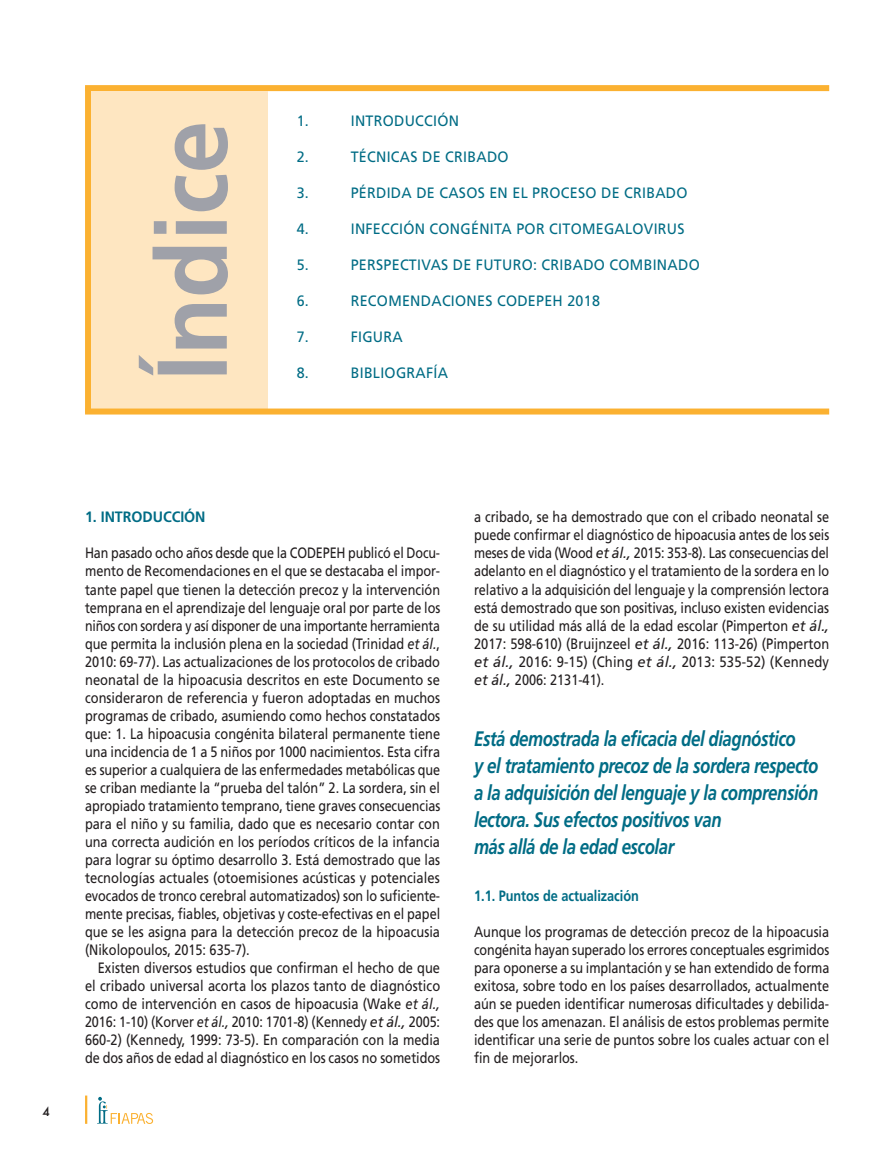
<style>
.page{position:relative;width:893px;height:1149px;background:#fff}
.page>*{position:absolute;margin:0;border:0;box-sizing:border-box;transform-origin:0 0}
.t1{font:700 99px "Frutiger LT Std";letter-spacing:-.005em;color:#9fa1a9;scale:.95 1}
.t2{font:italic 700 21px/27px "Frutiger LT Std";letter-spacing:-.025em;color:#006c85;scale:.8 1}
.t3{font:15px/18px "Frutiger LT Std";letter-spacing:-.005em;color:#231f20;text-align:justify;scale:.84 1}
.t4{font:15px/18px "Frutiger LT Std";letter-spacing:-.005em;color:#231f20;text-align:justify;scale:.85 1}
.t5{font:15px/18px "Frutiger LT Std";letter-spacing:-.005em;color:#231f20;text-align:justify;scale:.86 1}
.t6{font:15px "Frutiger LT Std";letter-spacing:.02em;color:#006c85;scale:.95 1}
.t7{font:700 15px "Frutiger LT Std";letter-spacing:-.005em;color:#006c85;scale:.85 1}
.t8{font:700 15px "Frutiger LT Std";letter-spacing:-.005em;color:#006c85;scale:.95 1}
.t9{font:500 12px "Futura";color:#231f20}
.s1{font-style:italic}
</style>
<div class="page">
<svg style="left:98px;top:1096px;width:55px;height:27px"></svg>
<hr style="left:85px;top:1095px;width:2px;height:28px;background:#fbb131">
<div style="left:85px;top:87px;width:6px;height:325px;background:#fbb131"></div>
<div style="left:85px;top:85px;width:744px;height:6px;background:#fbb131"></div>
<div style="left:91px;top:91px;width:177px;height:319px;background:#fee6c1"></div>
<div style="left:85px;top:408px;width:744px;height:6px;background:#fbb131"></div>
<h1 class="t1" style="left:134px;top:381px;width:275px;rotate:-90deg">Índice</h1>
<p class="t6" style="left:297px;top:112px;width:14px">1.</p>
<p class="t6" style="left:351px;top:112px;width:116px">INTRODUCCIÓN</p>
<p class="t6" style="left:297px;top:148px;width:14px">2.</p>
<p class="t6" style="left:351px;top:148px;width:168px">TÉCNICAS DE CRIBADO</p>
<p class="t6" style="left:297px;top:184px;width:14px">3.</p>
<p class="t6" style="left:351px;top:184px;width:356px">PÉRDIDA DE CASOS EN EL PROCESO DE CRIBADO</p>
<p class="t6" style="left:297px;top:220px;width:14px">4.</p>
<p class="t6" style="left:351px;top:220px;width:353px">INFECCIÓN CONGÉNITA POR CITOMEGALOVIRUS</p>
<p class="t6" style="left:297px;top:256px;width:14px">5.</p>
<p class="t6" style="left:351px;top:256px;width:369px">PERSPECTIVAS DE FUTURO: CRIBADO COMBINADO</p>
<p class="t6" style="left:297px;top:292px;width:14px">6.</p>
<p class="t6" style="left:351px;top:292px;width:264px">RECOMENDACIONES CODEPEH 2018</p>
<p class="t6" style="left:297px;top:328px;width:14px">7.</p>
<p class="t6" style="left:351px;top:328px;width:56px">FIGURA</p>
<p class="t6" style="left:297px;top:364px;width:14px">8.</p>
<p class="t6" style="left:351px;top:364px;width:104px">BIBLIOGRAFÍA</p>
<p class="t9" style="left:43px;top:1103px;width:9px">4</p>
<p class="t8" style="left:85px;top:508px;width:128px">1. INTRODUCCIÓN</p>
<p class="t3" style="left:85px;top:544px;width:424px">Han pasado ocho años desde que la CODEPEH publicó el Docu&shy;mento de Recomendaciones en el que se destacaba el impor&shy;tante papel que tienen la detección precoz y la intervención temprana en el aprendizaje del lenguaje oral por parte de los niños con sordera y así disponer de una importante herramienta que permita la inclusión plena en la sociedad (Trinidad <span class="s1">et ál.</span>, 2010: 69-77). Las actualizaciones de los protocolos de cribado neonatal de la hipoacusia descritos en este Documento se consideraron de referencia y fueron adoptadas en muchos programas de cribado, asumiendo como hechos constatados que: 1. La hipoacusia congénita bilateral permanente tiene una incidencia de 1 a 5 niños por 1000 nacimientos. Esta cifra es superior a cualquiera de las enfermedades metabólicas que se criban mediante la “prueba del talón” 2. La sordera, sin el apropiado tratamiento temprano, tiene graves consecuencias para el niño y su familia, dado que es necesario contar con una correcta audición en los períodos críticos de la infancia para lograr su óptimo desarrollo 3. Está demostrado que las tecnologías actuales (otoemisiones acústicas y potenciales evocados de tronco cerebral automatizados) son lo suficiente&shy;mente precisas, fiables, objetivas y coste-efectivas en el papel que se les asigna para la detección precoz de la hipoacusia (Nikolopoulos, 2015: 635-7).</p>
<p class="t5" style="left:85px;top:958px;width:414px;text-indent:13px">Existen diversos estudios que confirman el hecho de que el cribado universal acorta los plazos tanto de diagnóstico como de intervención en casos de hipoacusia (Wake <span class="s1">et ál., </span>2016: 1-10) (Korver <span class="s1">et ál.,</span> 2010: 1701-8) (Kennedy <span class="s1">et ál.,</span> 2005:<br>660-2) (Kennedy, 1999: 73-5). En comparación con la media de dos años de edad al diagnóstico en los casos no sometidos</p>
<p class="t4" style="left:474px;top:508px;width:419px">a cribado, se ha demostrado que con el cribado neonatal se puede confirmar el diagnóstico de hipoacusia antes de los seis meses de vida (Wood <span class="s1">et ál.,</span> 2015: 353-8). Las consecuencias del adelanto en el diagnóstico y el tratamiento de la sordera en lo relativo a la adquisición del lenguaje y la comprensión lectora está demostrado que son positivas, incluso existen evidencias de su utilidad más allá de la edad escolar (Pimperton <span class="s1">et ál., </span>2017: 598-610) (Bruijnzeel <span class="s1">et ál.,</span> 2016: 113-26) (Pimperton <span class="s1">et ál.,</span> 2016: 9-15) (Ching <span class="s1">et ál.,</span> 2013: 535-52) (Kennedy <span class="s1">et ál.,</span> 2006: 2131-41).</p>
<h2 class="t2" style="left:474px;top:724px;width:432px">Está demostrada la eficacia del diagnóstico<br>y el tratamiento precoz de la sordera respecto a la adquisición del lenguaje y la comprensión lectora. Sus efectos positivos van<br>más allá de la edad escolar</h2>
<p class="t7" style="left:474px;top:886px;width:195px">1.1. Puntos de actualización</p>
<p class="t4" style="left:474px;top:922px;width:420px">Aunque los programas de detección precoz de la hipoacusia congénita hayan superado los errores conceptuales esgrimidos para oponerse a su implantación y se han extendido de forma exitosa, sobre todo en los países desarrollados, actualmente aún se pueden identificar numerosas dificultades y debilida&shy;des que los amenazan. El análisis de estos problemas permite identificar una serie de puntos sobre los cuales actuar con el fin de mejorarlos.</p>
</div>
